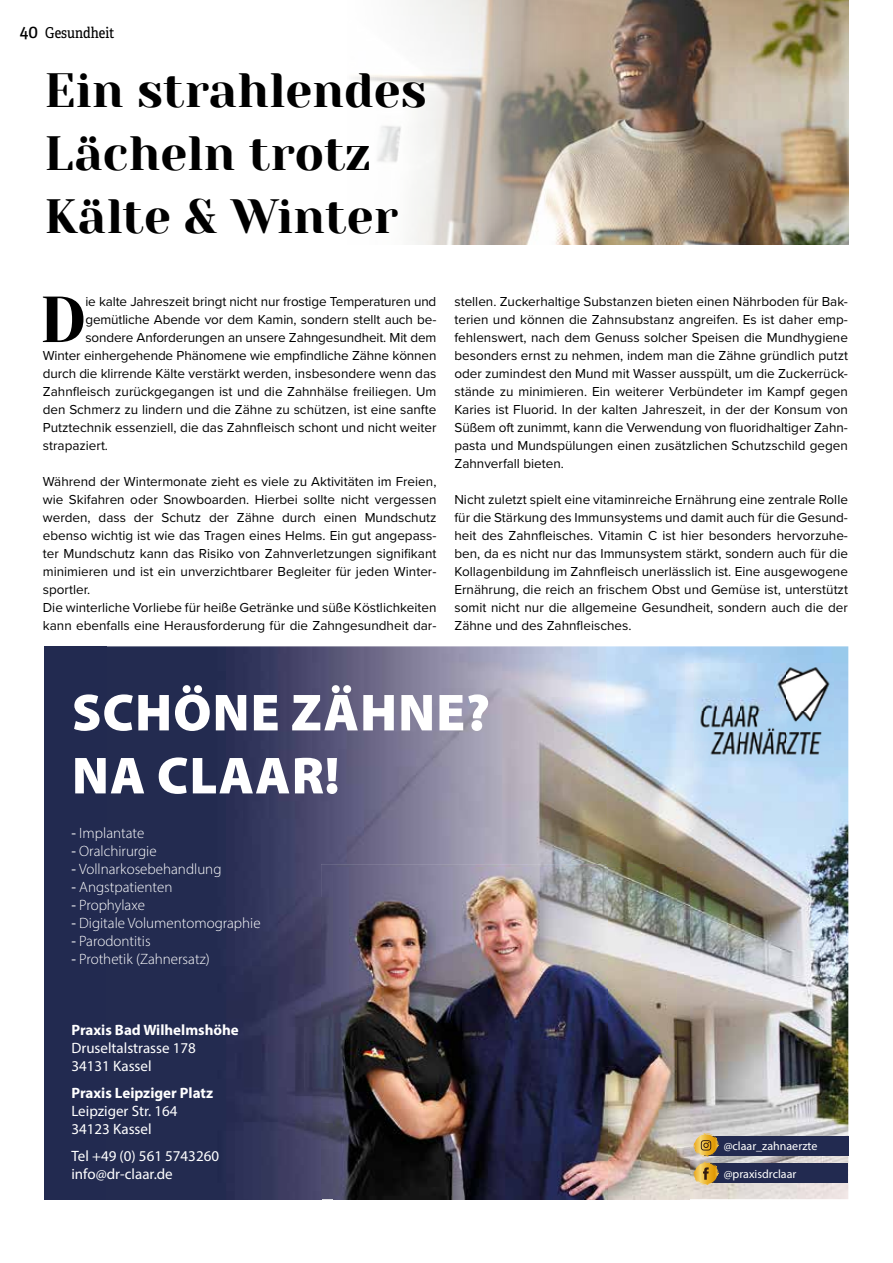
<style>
.page{position:relative;width:893px;height:1263px;background:#fff}
.page>*{position:absolute;margin:0;border:0;box-sizing:border-box;transform-origin:0 0}
.t1{font:64.95px "Yeseva One";color:#000}
.t2{font:900 52.5px/63px "Myriad Pro";letter-spacing:.02em;color:#fff}
.t3{font:48px/63px "Yeseva One";color:#000}
.t4{font:300 15px "Myriad Pro";color:#fff}
.t5{font:15px/18px "Myriad Pro";color:#fff}
.t6{font:700 15px "Myriad Pro";color:#fff}
.t7{font:15px "Adelle Condensed";color:#000}
.t8{font:13.5px/18px "Proxima Nova";color:#000;text-align:justify}
.t9{font:12px "Myriad Pro";color:#fff}
.s1{font-size:19.5px}
.s2{font-weight:400}
</style>
<div class="page">
<img style="left:607px;top:646px;width:241px;height:553px">
<div style="left:704px;top:1136px;width:144px;height:19px;background:#222a50"></div>
<div style="left:710px;top:1164px;width:138px;height:19px;background:#222a50"></div>
<svg style="left:693px;top:1133px;width:26px;height:52px"></svg>
<div style="left:45px;top:646px;width:61px;height:553px;background:#222a50"></div>
<img style="left:106px;top:646px;width:501px;height:251px">
<img style="left:106px;top:897px;width:215px;height:302px">
<img style="left:676px;top:868px;width:14px;height:331px">
<img style="left:321px;top:864px;width:355px;height:335px">
<img style="left:333px;top:868px;width:274px;height:331px">
<img style="left:694px;top:664px;width:139px;height:96px">
<img style="left:355px;top:0;width:493px;height:244px">
<p class="t7" style="left:20px;top:24px;width:96px"><span class="s1">40</span> Gesundheit</p>
<h3 class="t3" style="left:45px;top:57px;width:384px">Ein strahlendes<br>Lächeln trotz<br>Kälte &amp; Winter</h3>
<h1 class="t1" style="left:40px;top:272px;width:48px">D</h1>
<p class="t8" style="left:85px;top:292px;width:352px">ie kalte Jahreszeit bringt nicht nur frostige Temperaturen und</p>
<p class="t8" style="left:85px;top:310px;width:352px">gemütliche Abende vor dem Kamin, sondern stellt auch be-</p>
<p class="t8" style="left:85px;top:328px;width:352px">sondere Anforderungen an unsere Zahngesundheit. Mit dem</p>
<p class="t8" style="left:43px;top:346px;width:395px">Winter einhergehende Phänomene wie empfindliche Zähne können</p>
<p class="t8" style="left:43px;top:364px;width:395px">durch die klirrende Kälte verstärkt werden, insbesondere wenn das</p>
<p class="t8" style="left:43px;top:382px;width:395px">Zahnfleisch zurückgegangen ist und die Zahnhälse freiliegen. Um</p>
<p class="t8" style="left:43px;top:400px;width:395px">den Schmerz zu lindern und die Zähne zu schützen, ist eine sanfte</p>
<p class="t8" style="left:43px;top:418px;width:395px">Putztechnik essenziell, die das Zahnfleisch schont und nicht weiter</p>
<p class="t8" style="left:43px;top:436px;width:67px">strapaziert.</p>
<p class="t8" style="left:43px;top:472px;width:395px;text-align:left">Während der Wintermonate zieht es viele zu Aktivitäten im Freien, wie Skifahren oder Snowboarden. Hierbei sollte nicht vergessen werden, dass der Schutz der Zähne durch einen Mundschutz ebenso wichtig ist wie das Tragen eines Helms. Ein gut angepass&shy;ter Mundschutz kann das Risiko von Zahnverletzungen signifikant minimieren und ist ein unverzichtbarer Begleiter für jeden Winter&shy;sportler.<br>Die winterliche Vorliebe für heiße Getränke und süße Köstlichkeiten kann ebenfalls eine Herausforderung für die Zahngesundheit dar-</p>
<p class="t8" style="left:454px;top:292px;width:395px">stellen. Zuckerhaltige Substanzen bieten einen Nährboden für Bak&shy;terien und können die Zahnsubstanz angreifen. Es ist daher emp&shy;fehlenswert, nach dem Genuss solcher Speisen die Mundhygiene besonders ernst zu nehmen, indem man die Zähne gründlich putzt oder zumindest den Mund mit Wasser ausspült, um die Zuckerrück&shy;stände zu minimieren. Ein weiterer Verbündeter im Kampf gegen Karies ist Fluorid. In der kalten Jahreszeit, in der der Konsum von Süßem oft zunimmt, kann die Verwendung von fluoridhaltiger Zahn&shy;pasta und Mundspülungen einen zusätzlichen Schutzschild gegen Zahnverfall bieten.</p>
<p class="t8" style="left:454px;top:490px;width:395px">Nicht zuletzt spielt eine vitaminreiche Ernährung eine zentrale Rolle für die Stärkung des Immunsystems und damit auch für die Gesund&shy;heit des Zahnfleisches. Vitamin C ist hier besonders hervorzuhe&shy;ben, da es nicht nur das Immunsystem stärkt, sondern auch für die Kollagenbildung im Zahnfleisch unerlässlich ist. Eine ausgewogene Ernährung, die reich an frischem Obst und Gemüse ist, unterstützt somit nicht nur die allgemeine Gesundheit, sondern auch die der Zähne und des Zahnfleisches.</p>
<h2 class="t2" style="left:72px;top:679px;width:420px">SCHÖNE ZÄHNE?<br>NA CLAAR!</h2>
<p class="t4" style="left:71px;top:824px;width:75px"><span class="s2">-</span> Implantate</p>
<p class="t4" style="left:71px;top:842px;width:87px"><span class="s2">-</span> Oralchirurgie</p>
<p class="t4" style="left:71px;top:860px;width:152px"><span class="s2">-</span> Vollnarkosebehandlung</p>
<p class="t4" style="left:71px;top:878px;width:103px"><span class="s2">-</span> Angstpatienten</p>
<p class="t4" style="left:71px;top:896px;width:75px"><span class="s2">-</span> Prophylaxe</p>
<p class="t4" style="left:71px;top:914px;width:191px"><span class="s2">-</span> Digitale Volumentomographie</p>
<p class="t4" style="left:71px;top:932px;width:81px"><span class="s2">-</span> Parodontitis</p>
<p class="t4" style="left:71px;top:950px;width:140px"><span class="s2">-</span> Prothetik (Zahnersatz)</p>
<p class="t6" style="left:71px;top:1020px;width:169px">Praxis Bad Wilhelmshöhe</p>
<p class="t5" style="left:71px;top:1039px;width:126px">Druseltalstrasse 178<br>34131 Kassel</p>
<p class="t6" style="left:71px;top:1083px;width:143px">Praxis Leipziger Platz</p>
<p class="t5" style="left:71px;top:1102px;width:108px">Leipziger Str. 164<br>34123 Kassel</p>
<p class="t5" style="left:71px;top:1146px;width:149px">Tel +49 (0) 561 5743260 info@dr-claar.de</p>
<p class="t9" style="left:724px;top:1139px;width:95px">@claar_zahnaerzte</p>
<p class="t9" style="left:724px;top:1166px;width:74px">@praxisdrclaar</p>
</div>
